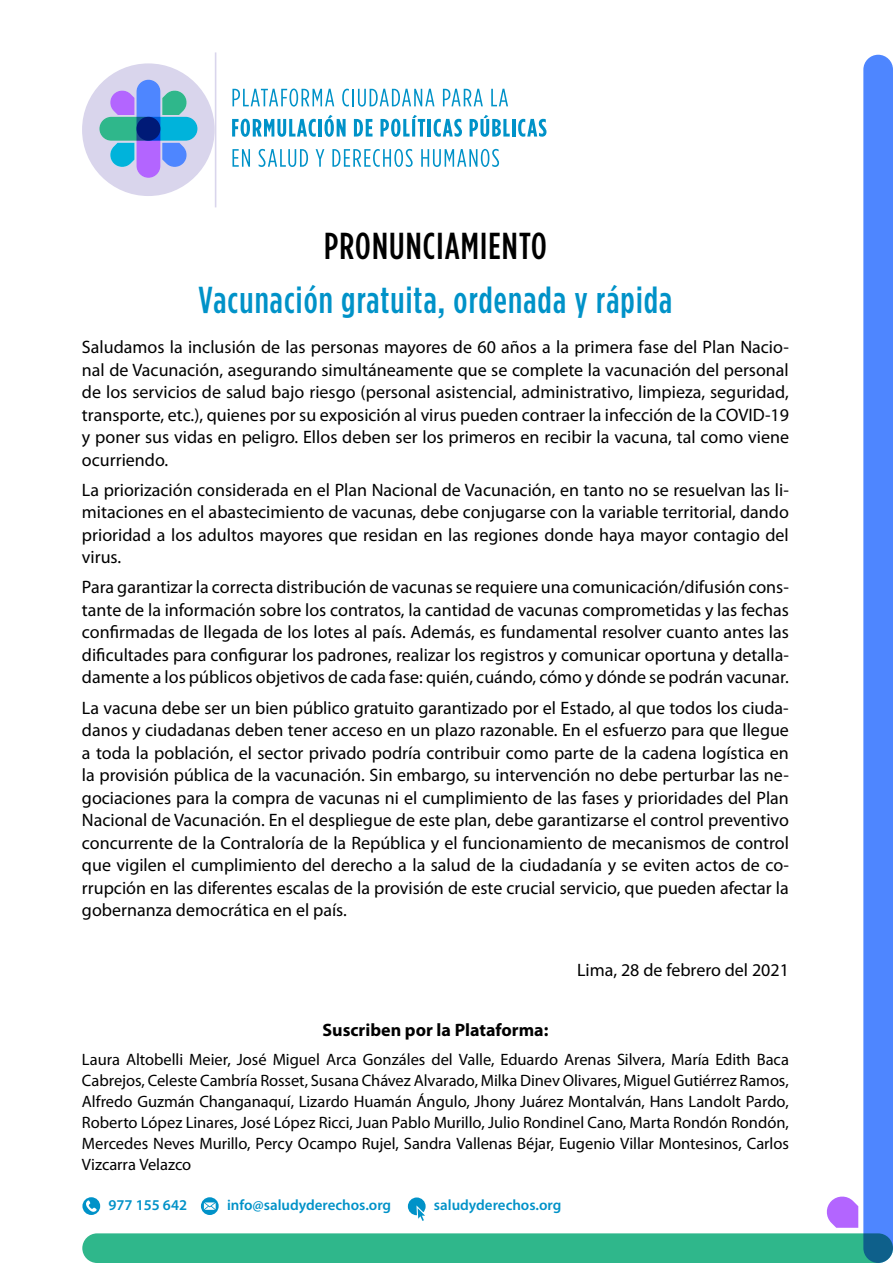
<style>
.page{position:relative;width:893px;height:1263px;background:#fff}
.page>*{position:absolute;margin:0;border:0;box-sizing:border-box;transform-origin:0 0}
.t1{font:500 37.5px "Gotham Condensed";letter-spacing:.03em;color:#0092c8}
.t2{font:500 37.5px "Gotham Condensed";letter-spacing:.03em;color:#000}
.t3{font:18px/22.5px "Myriad Pro";color:#000;text-align:justify}
.t4{font:700 18px "Myriad Pro";color:#000}
.t5{font:16.5px/21px "Myriad Pro";letter-spacing:-.005em;color:#000;text-align:justify}
.t6{font:600 15px "Myriad Pro";color:#0092c8}
</style>
<div class="page">
<div style="left:82px;top:63px;width:133px;height:133px;background:#d9d5ec;border-radius:50%"></div>
<hr style="left:215px;top:52px;width:1px;height:155px;background:#d9d5ec">
<svg style="left:232px;top:89px;width:102px;height:18px"></svg>
<svg style="left:342px;top:89px;width:92px;height:18px"></svg>
<svg style="left:443px;top:89px;width:40px;height:17px"></svg>
<svg style="left:491px;top:89px;width:17px;height:17px"></svg>
<svg style="left:232px;top:119px;width:84px;height:18px"></svg>
<hr style="left:319px;top:119px;width:3px;height:18px;background:#0092c8">
<svg style="left:324px;top:115px;width:22px;height:22px"></svg>
<svg style="left:354px;top:119px;width:18px;height:18px"></svg>
<svg style="left:380px;top:115px;width:45px;height:22px"></svg>
<hr style="left:428px;top:119px;width:3px;height:18px;background:#0092c8">
<svg style="left:434px;top:119px;width:28px;height:18px"></svg>
<svg style="left:470px;top:115px;width:40px;height:22px"></svg>
<hr style="left:512px;top:119px;width:3px;height:18px;background:#0092c8">
<svg style="left:518px;top:119px;width:28px;height:18px"></svg>
<svg style="left:232px;top:149px;width:18px;height:18px"></svg>
<svg style="left:259px;top:149px;width:49px;height:18px"></svg>
<svg style="left:316px;top:149px;width:8px;height:18px"></svg>
<svg style="left:332px;top:149px;width:81px;height:18px"></svg>
<svg style="left:421px;top:149px;width:78px;height:18px"></svg>
<div style="left:137px;top:80px;width:23px;height:61px;background:#4e86ff;border-radius:12px"></div>
<div style="left:137px;top:117px;width:23px;height:61px;background:#b365ff;border-radius:12px"></div>
<svg style="left:110px;top:90px;width:24px;height:25px"></svg>
<svg style="left:162px;top:143px;width:25px;height:24px"></svg>
<svg style="left:162px;top:90px;width:25px;height:25px"></svg>
<svg style="left:110px;top:143px;width:24px;height:24px"></svg>
<div style="left:99px;top:117px;width:61px;height:24px;background:#2fb78b;border-radius:12px"></div>
<svg style="left:137px;top:117px;width:60px;height:24px"></svg>
<svg style="left:201px;top:1197px;width:18px;height:18px"></svg>
<svg style="left:204px;top:1202px;width:12px;height:8px"></svg>
<svg style="left:82px;top:1197px;width:18px;height:18px"></svg>
<svg style="left:86px;top:1200px;width:11px;height:12px"></svg>
<div style="left:863px;top:55px;width:30px;height:1208px;background:#4e86ff;border-radius:15px"></div>
<div style="left:82px;top:1233px;width:811px;height:30px;background:#2fb78b;border-radius:15px"></div>
<svg style="left:827px;top:1196px;width:31px;height:32px"></svg>
<div style="left:408px;top:1197px;width:18px;height:18px;background:#0092c8;border-radius:50%"></div>
<svg style="left:416px;top:1205px;width:10px;height:16px"></svg>
<h1 class="t2" style="left:324px;top:225px;width:224px">PRONUNCIAMIENTO</h1>
<h1 class="t1" style="left:199px;top:279px;width:475px">Vacunación gratuita, ordenada y rápida</h1>
<p class="t3" style="left:82px;top:336px;width:709px">Saludamos la inclusión de las personas mayores de 60 años a la primera fase del Plan Nacio&shy;nal de Vacunación, asegurando simultáneamente que se complete la vacunación del personal de los servicios de salud bajo riesgo (personal asistencial, administrativo, limpieza, seguridad, transporte, etc.), quienes por su exposición al virus pueden contraer la infección de la COVID-19 y poner sus vidas en peligro. Ellos deben ser los primeros en recibir la vacuna, tal como viene ocurriendo.</p>
<p class="t3" style="left:82px;top:478px;width:708px">La priorización considerada en el Plan Nacional de Vacunación, en tanto no se resuelvan las li&shy;mitaciones en el abastecimiento de vacunas, debe conjugarse con la variable territorial, dando prioridad a los adultos mayores que residan en las regiones donde haya mayor contagio del virus.</p>
<p class="t3" style="left:82px;top:576px;width:709px">Para garantizar la correcta distribución de vacunas se requiere una comunicación/difusión cons&shy;tante de la información sobre los contratos, la cantidad de vacunas comprometidas y las fechas confirmadas de llegada de los lotes al país. Además, es fundamental resolver cuanto antes las dificultades para configurar los padrones, realizar los registros y comunicar oportuna y detalla&shy;damente a los públicos objetivos de cada fase: quién, cuándo, cómo y dónde se podrán vacunar.</p>
<p class="t3" style="left:82px;top:696px;width:708px">La vacuna debe ser un bien público gratuito garantizado por el Estado, al que todos los ciuda&shy;danos y ciudadanas deben tener acceso en un plazo razonable. En el esfuerzo para que llegue a toda la población, el sector privado podría contribuir como parte de la cadena logística en la provisión pública de la vacunación. Sin embargo, su intervención no debe perturbar las ne&shy;gociaciones para la compra de vacunas ni el cumplimiento de las fases y prioridades del Plan Nacional de Vacunación. En el despliegue de este plan, debe garantizarse el control preventivo concurrente de la Contraloría de la República y el funcionamiento de mecanismos de control que vigilen el cumplimiento del derecho a la salud de la ciudadanía y se eviten actos de co&shy;rrupción en las diferentes escalas de la provisión de este crucial servicio, que pueden afectar la gobernanza democrática en el país.</p>
<p class="t3" style="left:577px;top:958px;width:213px">Lima, 28 de febrero del 2021</p>
<p class="t4" style="left:322px;top:1018px;width:227px">Suscriben por la Plataforma:</p>
<p class="t5" style="left:82px;top:1048px;width:708px">Laura Altobelli Meier, José Miguel Arca Gonzáles del Valle, Eduardo Arenas Silvera, María Edith Baca Cabrejos, Celeste Cambría Rosset, Susana Chávez Alvarado, Milka Dinev Olivares, Miguel Gutiérrez Ramos, Alfredo Guzmán Changanaquí, Lizardo Huamán Ángulo, Jhony Juárez Montalván, Hans Landolt Pardo, Roberto López Linares, José López Ricci, Juan Pablo Murillo, Julio Rondinel Cano, Marta Rondón Rondón, Mercedes Neves Murillo, Percy Ocampo Rujel, Sandra Vallenas Béjar, Eugenio Villar Montesinos, Carlos Vizcarra Velazco</p>
<p class="t6" style="left:109px;top:1195px;width:80px">977 155 642</p>
<p class="t6" style="left:227px;top:1195px;width:166px">info@saludyderechos.org</p>
<p class="t6" style="left:434px;top:1195px;width:129px">saludyderechos.org</p>
</div>
